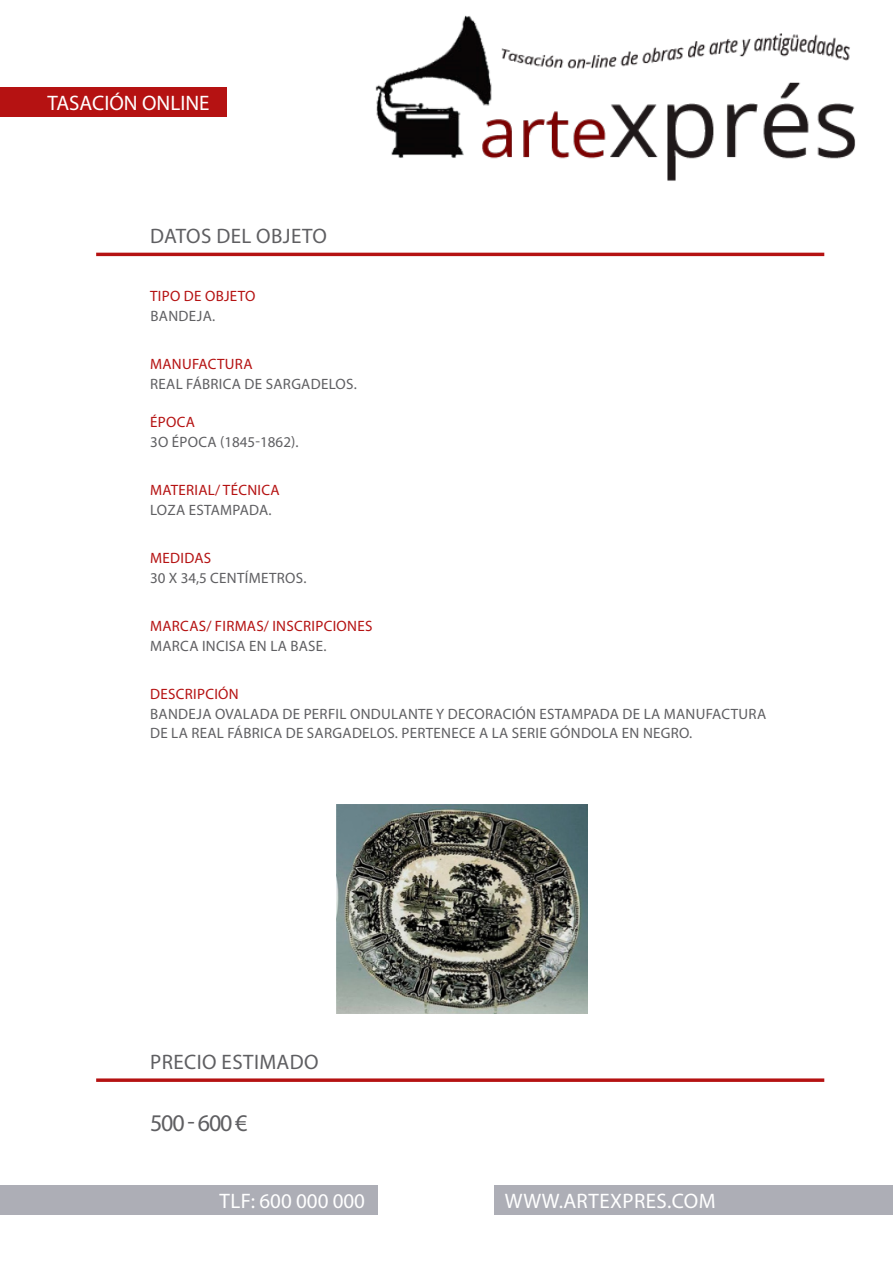
<style>
.page{position:relative;width:893px;height:1263px;background:#fff}
.page>*{position:absolute;margin:0;border:0;box-sizing:border-box;transform-origin:0 0}
.TK_Studio{font:24px "Myriad Pro";letter-spacing:-.05em;color:#5f5f62}
.TK_Title{font:21px "Myriad Pro";letter-spacing:.02em;color:#5f5f62}
.t1{font:21px "Myriad Pro";color:#fff}
.t2{font:21px "Myriad Pro";letter-spacing:.02em;color:#fff}
.TK_Studio-2{font:15px/19.5px "Myriad Pro";letter-spacing:.02em;color:#5f5f62}
.TK_Studio-3{font:15px/19.5px "Myriad Pro";letter-spacing:.02em;color:#b51212}
.TK_Studio_SUB{font:15px "Myriad Pro";letter-spacing:.02em;color:#5f5f62}
.TK_Studio_SUB-2{font:15px "Myriad Pro";color:#5f5f62}
.s1{color:#5f5f62}
</style>
<div class="page">
<hr style="left:96px;top:253px;width:728px;height:3px;background:#b51212">
<svg style="left:96px;top:1078px;width:728px;height:4px;background:#be3131"></svg>
<div style="left:0;top:87px;width:227px;height:30px;background:#b51212"></div>
<div style="left:495px;top:1185px;width:398px;height:29px;background:#adaeb6"></div>
<img style="left:337px;top:804px;width:250px;height:209px">
<div style="left:0;top:1185px;width:378px;height:29px;background:#adaeb6"></div>
<img style="left:375px;top:15px;width:481px;height:166px">
<p class="t1" style="left:48px;top:90px;width:163px">TASACIÓN ONLINE</p>
<p class="TK_Title" style="left:150px;top:223px;width:178px">DATOS DEL OBJETO</p>
<p class="TK_Studio-3" style="left:150px;top:286px;width:107px">TIPO DE OBJETO<br><span class="s1">BANDEJA.</span></p>
<p class="TK_Studio-3" style="left:150px;top:354px;width:104px">MANUFACTURA</p>
<p class="TK_Studio_SUB" style="left:150px;top:374px;width:208px">REAL FÁBRICA DE SARGADELOS.</p>
<p class="TK_Studio-3" style="left:150px;top:412px;width:46px">ÉPOCA</p>
<p class="TK_Studio_SUB-2" style="left:150px;top:433px;width:150px">3O ÉPOCA (1845-1862).</p>
<p class="TK_Studio-3" style="left:150px;top:480px;width:131px">MATERIAL/ TÉCNICA</p>
<p class="TK_Studio_SUB" style="left:150px;top:501px;width:123px">LOZA ESTAMPADA.</p>
<p class="TK_Studio-3" style="left:150px;top:548px;width:63px">MEDIDAS</p>
<p class="TK_Studio_SUB" style="left:150px;top:569px;width:158px">30 X 34,5 CENTÍMETROS.</p>
<p class="TK_Studio-3" style="left:150px;top:616px;width:224px">MARCAS/ FIRMAS/ INSCRIPCIONES</p>
<p class="TK_Studio_SUB" style="left:150px;top:637px;width:178px">MARCA INCISA EN LA BASE.</p>
<p class="TK_Studio-3" style="left:150px;top:684px;width:90px">DESCRIPCIÓN</p>
<p class="TK_Studio-2" style="left:150px;top:704px;width:617px">BANDEJA OVALADA DE PERFIL ONDULANTE Y DECORACIÓN ESTAMPADA DE LA MANUFACTURA<br>DE LA REAL FÁBRICA DE SARGADELOS. PERTENECE A LA SERIE GÓNDOLA EN NEGRO.</p>
<p class="TK_Title" style="left:150px;top:1049px;width:170px">PRECIO ESTIMADO</p>
<p class="TK_Studio" style="left:150px;top:1108px;width:99px">500 - 600 €</p>
<p class="t1" style="left:219px;top:1188px;width:147px">TLF: 600 000 000</p>
<p class="t2" style="left:505px;top:1188px;width:212px">WWW.ARTEXPRES.COM</p>
</div>
